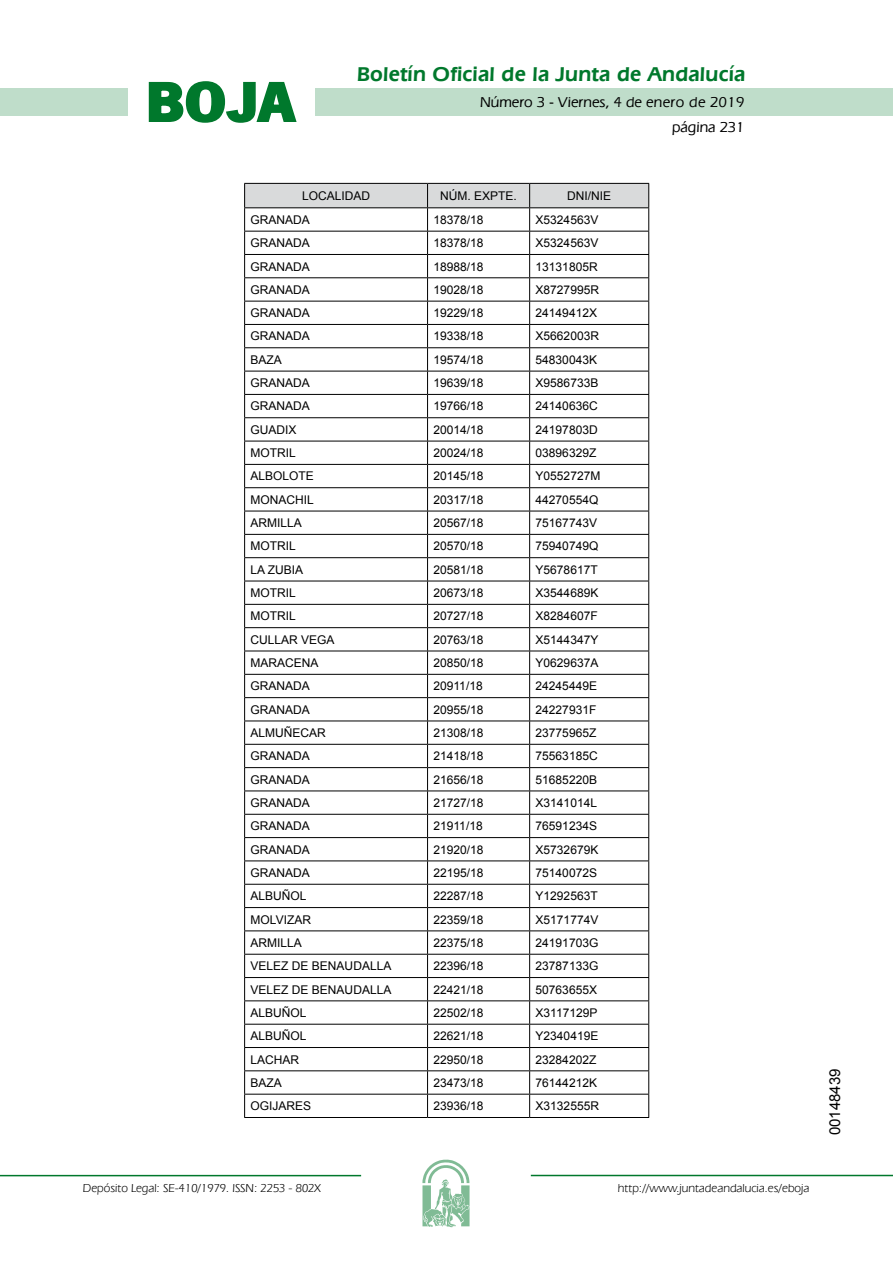
<style>
.page{position:relative;width:893px;height:1263px;background:#fff}
.page>*{position:absolute;margin:0;border:0;box-sizing:border-box;transform-origin:0 0}
.t1{font:700 57.75px "News Got T";color:#00782c;scale:1.14 1}
.t2{font:600 21px "Eras IT Cby BT";letter-spacing:.01em;color:#00782c}
.t3{font:500 15px/24.5px "Eras IT Cby BT";color:#000;text-align:right}
.t4{font:15px "Arial";color:#000}
.t5{font:12px "Arial";color:#000}
.t6{font:12px "Eras IT Cby BT";color:#000}
</style>
<div class="page">
<div style="left:315px;top:88px;width:577px;height:28px;background:#bfddca"></div>
<div style="left:0;top:88px;width:128px;height:28px;background:#bfddca"></div>
<hr style="left:0;top:1175px;width:361px;height:1px;background:#00782c">
<svg style="left:422px;top:1159px;width:47px;height:68px"></svg>
<hr style="left:531px;top:1175px;width:361px;height:1px;background:#00782c">
<svg style="left:148px;top:81px;width:149px;height:42px"></svg>
<svg style="left:244px;top:183px;width:405px;height:934px"></svg>
<hr style="left:244px;top:1117px;width:183px;height:1px;background:#000">
<hr style="left:427px;top:1117px;width:102px;height:1px;background:#000">
<hr style="left:529px;top:1117px;width:120px;height:1px;background:#000">
<h1 class="t1" style="left:145px;top:68px;width:133px">BOJA</h1>
<h2 class="t2" style="left:357px;top:62px;width:390px">Boletín Oficial de la Junta de Andalucía</h2>
<p class="t3" style="left:480px;top:90px;width:266px">Número 3 - Viernes, 4 de enero de 2019 página 231</p>
<p class="t5" style="left:302px;top:188px;width:70px">LOCALIDAD</p>
<p class="t5" style="left:440px;top:188px;width:78px">NÚM. EXPTE.</p>
<p class="t5" style="left:567px;top:188px;width:46px">DNI/NIE</p>
<p class="t5" style="left:250px;top:212px;width:61px">GRANADA</p>
<p class="t5" style="left:433px;top:212px;width:52px">18378/18</p>
<p class="t5" style="left:535px;top:212px;width:64px">X5324563V</p>
<p class="t5" style="left:250px;top:235px;width:61px">GRANADA</p>
<p class="t5" style="left:433px;top:235px;width:52px">18378/18</p>
<p class="t5" style="left:535px;top:235px;width:64px">X5324563V</p>
<p class="t5" style="left:250px;top:258px;width:61px">GRANADA</p>
<p class="t5" style="left:433px;top:258px;width:52px">18988/18</p>
<p class="t5" style="left:535px;top:258px;width:64px">13131805R</p>
<p class="t5" style="left:250px;top:282px;width:61px">GRANADA</p>
<p class="t5" style="left:433px;top:282px;width:52px">19028/18</p>
<p class="t5" style="left:535px;top:282px;width:65px">X8727995R</p>
<p class="t5" style="left:250px;top:305px;width:61px">GRANADA</p>
<p class="t5" style="left:433px;top:305px;width:52px">19229/18</p>
<p class="t5" style="left:535px;top:305px;width:63px">24149412X</p>
<p class="t5" style="left:250px;top:328px;width:61px">GRANADA</p>
<p class="t5" style="left:433px;top:328px;width:52px">19338/18</p>
<p class="t5" style="left:535px;top:328px;width:65px">X5662003R</p>
<p class="t5" style="left:250px;top:352px;width:33px">BAZA</p>
<p class="t5" style="left:433px;top:352px;width:52px">19574/18</p>
<p class="t5" style="left:535px;top:352px;width:63px">54830043K</p>
<p class="t5" style="left:250px;top:375px;width:61px">GRANADA</p>
<p class="t5" style="left:433px;top:375px;width:52px">19639/18</p>
<p class="t5" style="left:535px;top:375px;width:64px">X9586733B</p>
<p class="t5" style="left:250px;top:398px;width:61px">GRANADA</p>
<p class="t5" style="left:433px;top:398px;width:52px">19766/18</p>
<p class="t5" style="left:535px;top:398px;width:64px">24140636C</p>
<p class="t5" style="left:250px;top:422px;width:48px">GUADIX</p>
<p class="t5" style="left:433px;top:422px;width:52px">20014/18</p>
<p class="t5" style="left:535px;top:422px;width:64px">24197803D</p>
<p class="t5" style="left:250px;top:445px;width:47px">MOTRIL</p>
<p class="t5" style="left:433px;top:445px;width:52px">20024/18</p>
<p class="t5" style="left:535px;top:445px;width:62px">03896329Z</p>
<p class="t5" style="left:250px;top:468px;width:65px">ALBOLOTE</p>
<p class="t5" style="left:433px;top:468px;width:52px">20145/18</p>
<p class="t5" style="left:535px;top:468px;width:66px">Y0552727M</p>
<p class="t5" style="left:250px;top:492px;width:65px">MONACHIL</p>
<p class="t5" style="left:433px;top:492px;width:52px">20317/18</p>
<p class="t5" style="left:535px;top:492px;width:64px">44270554Q</p>
<p class="t5" style="left:250px;top:515px;width:53px">ARMILLA</p>
<p class="t5" style="left:433px;top:515px;width:52px">20567/18</p>
<p class="t5" style="left:535px;top:515px;width:63px">75167743V</p>
<p class="t5" style="left:250px;top:538px;width:47px">MOTRIL</p>
<p class="t5" style="left:433px;top:538px;width:52px">20570/18</p>
<p class="t5" style="left:535px;top:538px;width:64px">75940749Q</p>
<p class="t5" style="left:250px;top:562px;width:54px">LA ZUBIA</p>
<p class="t5" style="left:433px;top:562px;width:52px">20581/18</p>
<p class="t5" style="left:535px;top:562px;width:64px">Y5678617T</p>
<p class="t5" style="left:250px;top:585px;width:47px">MOTRIL</p>
<p class="t5" style="left:433px;top:585px;width:52px">20673/18</p>
<p class="t5" style="left:535px;top:585px;width:64px">X3544689K</p>
<p class="t5" style="left:250px;top:608px;width:47px">MOTRIL</p>
<p class="t5" style="left:433px;top:608px;width:52px">20727/18</p>
<p class="t5" style="left:535px;top:608px;width:64px">X8284607F</p>
<p class="t5" style="left:250px;top:632px;width:86px">CULLAR VEGA</p>
<p class="t5" style="left:433px;top:632px;width:52px">20763/18</p>
<p class="t5" style="left:535px;top:632px;width:64px">X5144347Y</p>
<p class="t5" style="left:250px;top:655px;width:70px">MARACENA</p>
<p class="t5" style="left:433px;top:655px;width:52px">20850/18</p>
<p class="t5" style="left:535px;top:655px;width:64px">Y0629637A</p>
<p class="t5" style="left:250px;top:678px;width:61px">GRANADA</p>
<p class="t5" style="left:433px;top:678px;width:51px">20911/18</p>
<p class="t5" style="left:535px;top:678px;width:63px">24245449E</p>
<p class="t5" style="left:250px;top:702px;width:61px">GRANADA</p>
<p class="t5" style="left:433px;top:702px;width:52px">20955/18</p>
<p class="t5" style="left:535px;top:702px;width:62px">24227931F</p>
<p class="t5" style="left:250px;top:725px;width:77px">ALMUÑECAR</p>
<p class="t5" style="left:433px;top:725px;width:52px">21308/18</p>
<p class="t5" style="left:535px;top:725px;width:62px">23775965Z</p>
<p class="t5" style="left:250px;top:748px;width:61px">GRANADA</p>
<p class="t5" style="left:433px;top:748px;width:52px">21418/18</p>
<p class="t5" style="left:535px;top:748px;width:64px">75563185C</p>
<p class="t5" style="left:250px;top:772px;width:61px">GRANADA</p>
<p class="t5" style="left:433px;top:772px;width:52px">21656/18</p>
<p class="t5" style="left:535px;top:772px;width:63px">51685220B</p>
<p class="t5" style="left:250px;top:795px;width:61px">GRANADA</p>
<p class="t5" style="left:433px;top:795px;width:52px">21727/18</p>
<p class="t5" style="left:535px;top:795px;width:63px">X3141014L</p>
<p class="t5" style="left:250px;top:818px;width:61px">GRANADA</p>
<p class="t5" style="left:433px;top:818px;width:51px">21911/18</p>
<p class="t5" style="left:535px;top:818px;width:63px">76591234S</p>
<p class="t5" style="left:250px;top:842px;width:61px">GRANADA</p>
<p class="t5" style="left:433px;top:842px;width:52px">21920/18</p>
<p class="t5" style="left:535px;top:842px;width:64px">X5732679K</p>
<p class="t5" style="left:250px;top:865px;width:61px">GRANADA</p>
<p class="t5" style="left:433px;top:865px;width:52px">22195/18</p>
<p class="t5" style="left:535px;top:865px;width:63px">75140072S</p>
<p class="t5" style="left:250px;top:888px;width:58px">ALBUÑOL</p>
<p class="t5" style="left:433px;top:888px;width:52px">22287/18</p>
<p class="t5" style="left:535px;top:888px;width:64px">Y1292563T</p>
<p class="t5" style="left:250px;top:912px;width:62px">MOLVIZAR</p>
<p class="t5" style="left:433px;top:912px;width:52px">22359/18</p>
<p class="t5" style="left:535px;top:912px;width:64px">X5171774V</p>
<p class="t5" style="left:250px;top:935px;width:53px">ARMILLA</p>
<p class="t5" style="left:433px;top:935px;width:52px">22375/18</p>
<p class="t5" style="left:535px;top:935px;width:64px">24191703G</p>
<p class="t5" style="left:250px;top:958px;width:142px">VELEZ DE BENAUDALLA</p>
<p class="t5" style="left:433px;top:958px;width:52px">22396/18</p>
<p class="t5" style="left:535px;top:958px;width:64px">23787133G</p>
<p class="t5" style="left:250px;top:982px;width:142px">VELEZ DE BENAUDALLA</p>
<p class="t5" style="left:433px;top:982px;width:52px">22421/18</p>
<p class="t5" style="left:535px;top:982px;width:63px">50763655X</p>
<p class="t5" style="left:250px;top:1005px;width:58px">ALBUÑOL</p>
<p class="t5" style="left:433px;top:1005px;width:52px">22502/18</p>
<p class="t5" style="left:535px;top:1005px;width:63px">X3117129P</p>
<p class="t5" style="left:250px;top:1028px;width:58px">ALBUÑOL</p>
<p class="t5" style="left:433px;top:1028px;width:52px">22621/18</p>
<p class="t5" style="left:535px;top:1028px;width:64px">Y2340419E</p>
<p class="t5" style="left:250px;top:1051px;width:50px">LACHAR</p>
<p class="t5" style="left:433px;top:1051px;width:52px">22950/18</p>
<p class="t5" style="left:535px;top:1051px;width:62px">23284202Z</p>
<p class="t5" style="left:250px;top:1075px;width:33px">BAZA</p>
<p class="t5" style="left:433px;top:1075px;width:52px">23473/18</p>
<p class="t5" style="left:535px;top:1075px;width:63px">76144212K</p>
<p class="t5" style="left:250px;top:1098px;width:62px">OGIJARES</p>
<p class="t5" style="left:433px;top:1098px;width:52px">23936/18</p>
<p class="t5" style="left:535px;top:1098px;width:65px">X3132555R</p>
<p class="t6" style="left:83px;top:1181px;width:239px">Depósito Legal: SE-410/1979. ISSN: 2253 - 802X</p>
<p class="t6" style="left:618px;top:1181px;width:193px">http://www.juntadeandalucia.es/eboja</p>
<p class="t4" style="left:825px;top:1135px;width:68px;rotate:-90deg">00148439</p>
</div>
